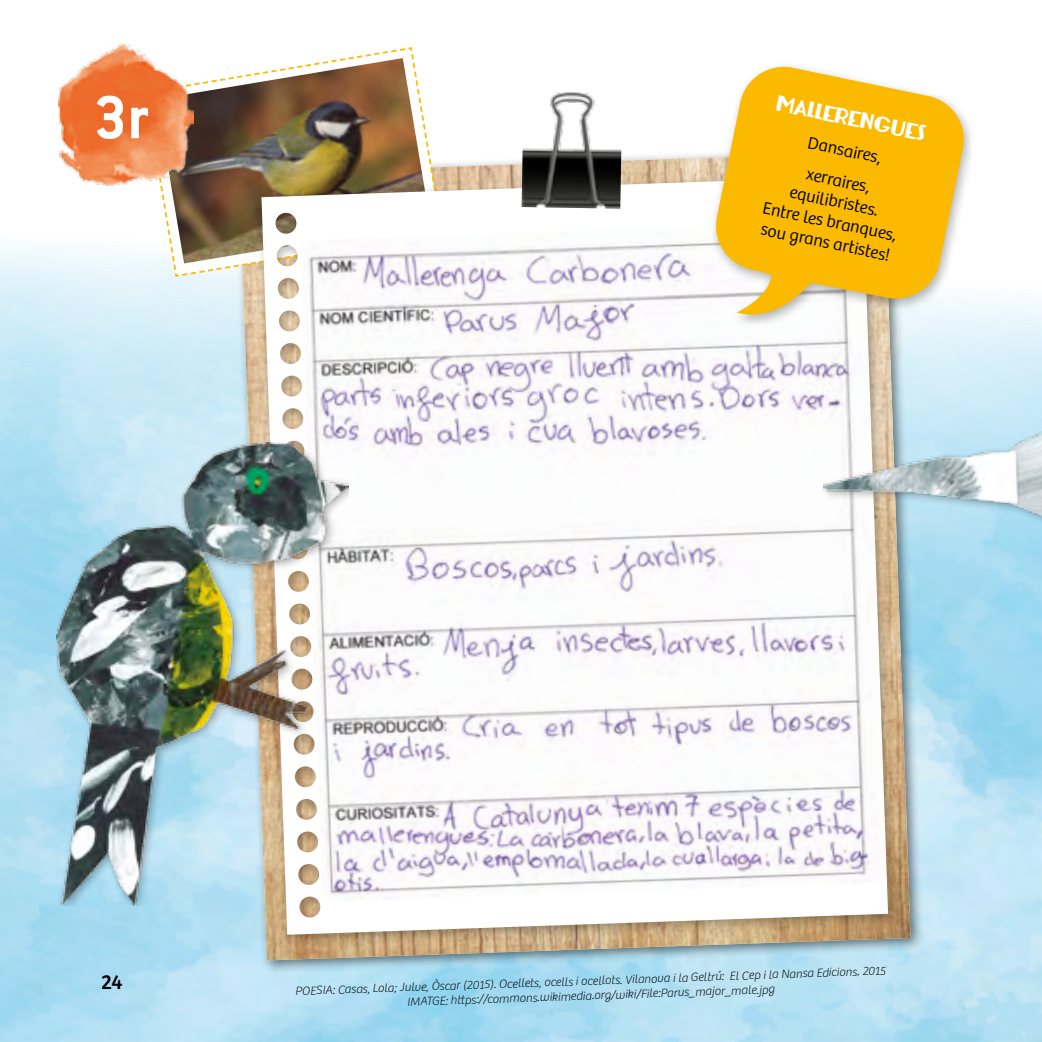
<style>
.page{position:relative;width:1042px;height:1042px;background:#fff}
.page>*{position:absolute;margin:0;border:0;box-sizing:border-box;transform-origin:0 0}
.t1{font:700 66.5px "Conduit ITC";color:#fff}
.t2{font:21px "Bree";color:#000}
.t3{font:300 17.5px/21px "Bree";color:#000}
.t4{font:17.5px "Lemondrop";color:#fff}
.t5{font:italic 100 12.25px/14.7px "Bree";color:#000;text-align:center}
</style>
<div class="page">
<img style="left:0;top:246px;width:1042px;height:796px">
<div style="left:234px;top:146px;width:689px;height:828px;background:#000;opacity:.5"></div>
<img style="left:239px;top:152px;width:671px;height:808px">
<img style="left:144px;top:47px;width:300px;height:231px">
<img style="left:58px;top:44px;width:136px;height:142px">
<div style="left:255px;top:171px;width:646px;height:777px;background:#000;opacity:.3"></div>
<svg style="left:261px;top:176px;width:627px;height:759px"></svg>
<img style="left:300px;top:221px;width:586px;height:681px">
<img style="left:57px;top:442px;width:291px;height:463px">
<div style="left:710px;top:61px;width:266px;height:268px;background:#000;opacity:.3"></div>
<svg style="left:712px;top:63px;width:256px;height:259px;fill:#fbba00"></svg>
<img style="left:823px;top:323px;width:219px;height:444px">
<img style="left:521px;top:92px;width:101px;height:117px">
<h1 class="t1" style="left:94px;top:79px;width:56px">3r</h1>
<h3 class="t4" style="left:779px;top:90px;width:154px;rotate:12deg">MALLERENGUES</h3>
<h3 class="t3" style="left:811px;top:127px;width:76px;line-height:31px;rotate:12deg">Dansaires, xerraires,</h3>
<h3 class="t3" style="left:769px;top:177px;width:138px;text-align:center;rotate:12deg">equilibristes.<br>Entre les branques, sou grans artistes!</h3>
<h2 class="t2" style="left:102px;top:969px;width:22px">24</h2>
<p class="t5" style="left:295px;top:984px;width:592px;rotate:-2deg">POESIA: Casas, Lola; Julve, Òscar (2015). Ocellets, ocells i ocellots. Vilanova i la Geltrú: El Cep i la Nansa Edicions, 2015<br>IMATGE: htt ps://commons.wikimedia.org/wiki/File:Parus_major_male.jpg</p>
</div>
